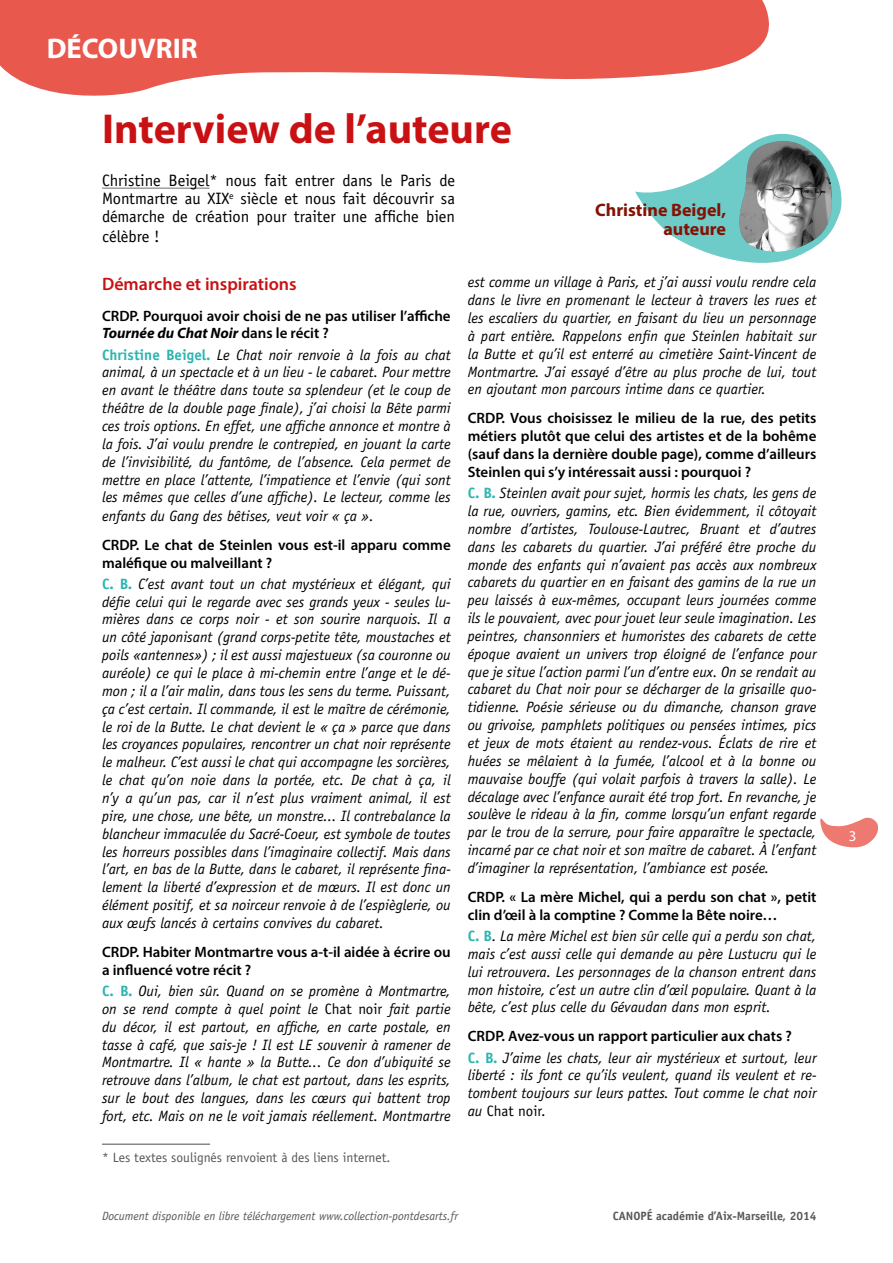
<style>
.page{position:relative;width:893px;height:1263px;background:#fff}
.page>*{position:absolute;margin:0;border:0;box-sizing:border-box;transform-origin:0 0}
.t1{font:700 42px "Myriad Pro";color:#c91113}
.t2{font:700 28.5px "Myriad Pro";color:#fff}
.t3{font:700 18px/19.2px "Myriad Pro";color:#841104;text-align:right}
.t4{font:600 18px "Myriad Pro";color:#c91113}
.t5{font:16.5px/18.6px "Officina Sans Std";color:#000;text-align:justify}
.t6{font:italic 15px/17.9px "Officina Sans Std";color:#000;text-align:justify}
.t7{font:600 15px/17.9px "Myriad Pro";color:#000}
.t8{font:15px "Myriad Pro";color:#fff}
.t9{font:13.5px "Officina Sans Std";color:#575756}
.t10{font:italic 12px "Officina Sans Std";color:#575756}
.t11{font:700 12px "Officina Sans Std";color:#575756}
.s1{font-weight:700;font-style:italic}
.s2{font-weight:700;font-style:normal;color:#2eb5b1}
.s3{font-style:normal}
</style>
<div class="page">
<svg style="left:820px;top:817px;width:59px;height:31px"></svg>
<svg style="left:635px;top:133px;width:207px;height:130px"></svg>
<img style="left:738px;top:141px;width:94px;height:112px">
<hr style="left:102px;top:188px;width:107px;height:1px;background:#706f6f">
<svg style="left:0;top:0;width:769px;height:96px;fill:#e8584d"></svg>
<hr style="left:102px;top:1143px;width:108px;height:2px;background:#878787">
<h2 class="t2" style="left:47px;top:30px;width:153px">DÉCOUVRIR</h2>
<h1 class="t1" style="left:102px;top:101px;width:411px">Interview de l’auteure</h1>
<p class="t5" style="left:102px;top:171px;width:354px">Christine Beigel* nous fait entrer dans le Paris de Montmartre au XIX<sup>e</sup> siècle et nous fait découvrir sa démarche de création pour traiter une affiche bien célèbre !</p>
<p class="t4" style="left:102px;top:272px;width:196px">Démarche et inspirations</p>
<p class="t7" style="left:102px;top:306px;width:350px">CRDP. Pourquoi avoir choisi de ne pas utiliser l’affiche<br><span class="s1">Tournée du Chat Noir</span> dans le récit ?</p>
<p class="t6" style="left:102px;top:346px;width:350px"><span class="s2">Christine Beigel.</span> Le Chat noir renvoie à la fois au chat animal, à un spectacle et à un lieu - le cabaret. Pour mettre en avant le théâtre dans toute sa splendeur (et le coup de théâtre de la double page finale), j’ai choisi la Bête parmi ces trois options. En effet, une affiche annonce et montre à la fois. J’ai voulu prendre le contrepied, en jouant la carte de l’invisibilité, du fantôme, de l’absence. Cela permet de mettre en place l’attente, l’impatience et l’envie (qui sont les mêmes que celles d’une affiche). Le lecteur, comme les enfants du Gang des bêtises, veut voir « ça ».</p>
<p class="t7" style="left:102px;top:535px;width:350px">CRDP. Le chat de Steinlen vous est-il apparu comme maléfique ou malveillant ?</p>
<p class="t6" style="left:102px;top:575px;width:350px"><span class="s2">C. B.</span> C’est avant tout un chat mystérieux et élégant, qui défie celui qui le regarde avec ses grands yeux - seules lu&shy;mières dans ce corps noir - et son sourire narquois. Il a un côté japonisant (grand corps-petite tête, moustaches et poils «antennes») ; il est aussi majestueux (sa couronne ou auréole) ce qui le place à mi-chemin entre l’ange et le dé&shy;mon ; il a l’air malin, dans tous les sens du terme. Puissant, ça c’est certain. Il commande, il est le maître de cérémonie, le roi de la Butte. Le chat devient le « ça » parce que dans les croyances populaires, rencontrer un chat noir représente le malheur. C’est aussi le chat qui accompagne les sorcières, le chat qu’on noie dans la portée, etc. De chat à ça, il n’y a qu’un pas, car il n’est plus vraiment animal, il est pire, une chose, une bête, un monstre... Il contrebalance la blancheur immaculée du Sacré-Coeur, est symbole de toutes les horreurs possibles dans l’imaginaire collectif. Mais dans l’art, en bas de la Butte, dans le cabaret, il représente fina&shy;lement la liberté d’expression et de mœurs. Il est donc un élément positif, et sa noirceur renvoie à de l’espièglerie, ou aux œufs lancés à certains convives du cabaret.</p>
<p class="t7" style="left:102px;top:942px;width:350px">CRDP. Habiter Montmartre vous a-t-il aidée à écrire ou a influencé votre récit ?</p>
<p class="t6" style="left:102px;top:982px;width:350px"><span class="s2">C. B.</span> Oui, bien sûr. Quand on se promène à Montmartre, on se rend compte à quel point le <span class="s3">Chat noir</span> fait partie du décor, il est partout, en affiche, en carte postale, en tasse à café, que sais-je ! Il est LE souvenir à ramener de Montmartre. Il « hante » la Butte... Ce don d’ubiquité se retrouve dans l’album, le chat est partout, dans les esprits, sur le bout des langues, dans les cœurs qui battent trop fort, etc. Mais on ne le voit jamais réellement. Montmartre</p>
<p class="t9" style="left:102px;top:1149px;width:290px">* Les textes soulignés renvoient à des liens internet.</p>
<p class="t3" style="left:595px;top:200px;width:132px">Christine Beigel, auteure</p>
<p class="t6" style="left:468px;top:273px;width:350px">est comme un village à Paris, et j’ai aussi voulu rendre cela dans le livre en promenant le lecteur à travers les rues et les escaliers du quartier, en faisant du lieu un personnage à part entière. Rappelons enfin que Steinlen habitait sur la Butte et qu’il est enterré au cimetière Saint-Vincent de Montmartre. J’ai essayé d’être au plus proche de lui, tout en ajoutant mon parcours intime dans ce quartier.</p>
<p class="t7" style="left:468px;top:409px;width:350px;text-align:justify">CRDP. Vous choisissez le milieu de la rue, des petits métiers plutôt que celui des artistes et de la bohême (sauf dans la dernière double page), comme d’ailleurs Steinlen qui s’y intéressait aussi : pourquoi ?</p>
<p class="t6" style="left:468px;top:484px;width:350px"><span class="s2">C. B.</span> Steinlen avait pour sujet, hormis les chats, les gens de la rue, ouvriers, gamins, etc. Bien évidemment, il côtoyait nombre d’artistes, Toulouse-Lautrec, Bruant et d’autres dans les cabarets du quartier. J’ai préféré être proche du monde des enfants qui n’avaient pas accès aux nombreux cabarets du quartier en en faisant des gamins de la rue un peu laissés à eux-mêmes, occupant leurs journées comme ils le pouvaient, avec pour jouet leur seule imagination. Les peintres, chansonniers et humoristes des cabarets de cette époque avaient un univers trop éloigné de l’enfance pour que je situe l’action parmi l’un d’entre eux. On se rendait au cabaret du Chat noir pour se décharger de la grisaille quo&shy;tidienne. Poésie sérieuse ou du dimanche, chanson grave ou grivoise, pamphlets politiques ou pensées intimes, pics et jeux de mots étaient au rendez-vous. Éclats de rire et huées se mêlaient à la fumée, l’alcool et à la bonne ou mauvaise bouffe (qui volait parfois à travers la salle). Le décalage avec l’enfance aurait été trop fort. En revanche, je soulève le rideau à la fin, comme lorsqu’un enfant regarde par le trou de la serrure, pour faire apparaître le spectacle, incarné par ce chat noir et son maître de cabaret. À l’enfant d’imaginer la représentation, l’ambiance est posée.</p>
<p class="t7" style="left:468px;top:887px;width:350px">CRDP. « La mère Michel, qui a perdu son chat », petit clin d’œil à la comptine ? Comme la Bête noire…</p>
<p class="t6" style="left:468px;top:927px;width:350px"><span class="s2">C. B</span>. La mère Michel est bien sûr celle qui a perdu son chat, mais c’est aussi celle qui demande au père Lustucru qui le lui retrouvera. Les personnages de la chanson entrent dans mon histoire, c’est un autre clin d’œil populaire. Quant à la bête, c’est plus celle du Gévaudan dans mon esprit.</p>
<p class="t7" style="left:468px;top:1027px;width:326px">CRDP. Avez-vous un rapport particulier aux chats ?</p>
<p class="t6" style="left:468px;top:1049px;width:350px"><span class="s2">C. B.</span> J’aime les chats, leur air mystérieux et surtout, leur liberté : ils font ce qu’ils veulent, quand ils veulent et re&shy;tombent toujours sur leurs pattes. Tout comme le chat noir au <span class="s3">Chat noir.</span></p>
<p class="t10" style="left:102px;top:1208px;width:357px">Document disponible en libre téléchargement www.collection-pontdesarts.fr</p>
<p class="t11" style="left:613px;top:1208px;width:205px">CANOPÉ académie d’Aix-Marseille, 2014</p>
<p class="t8" style="left:849px;top:827px;width:9px">3</p>
</div>
